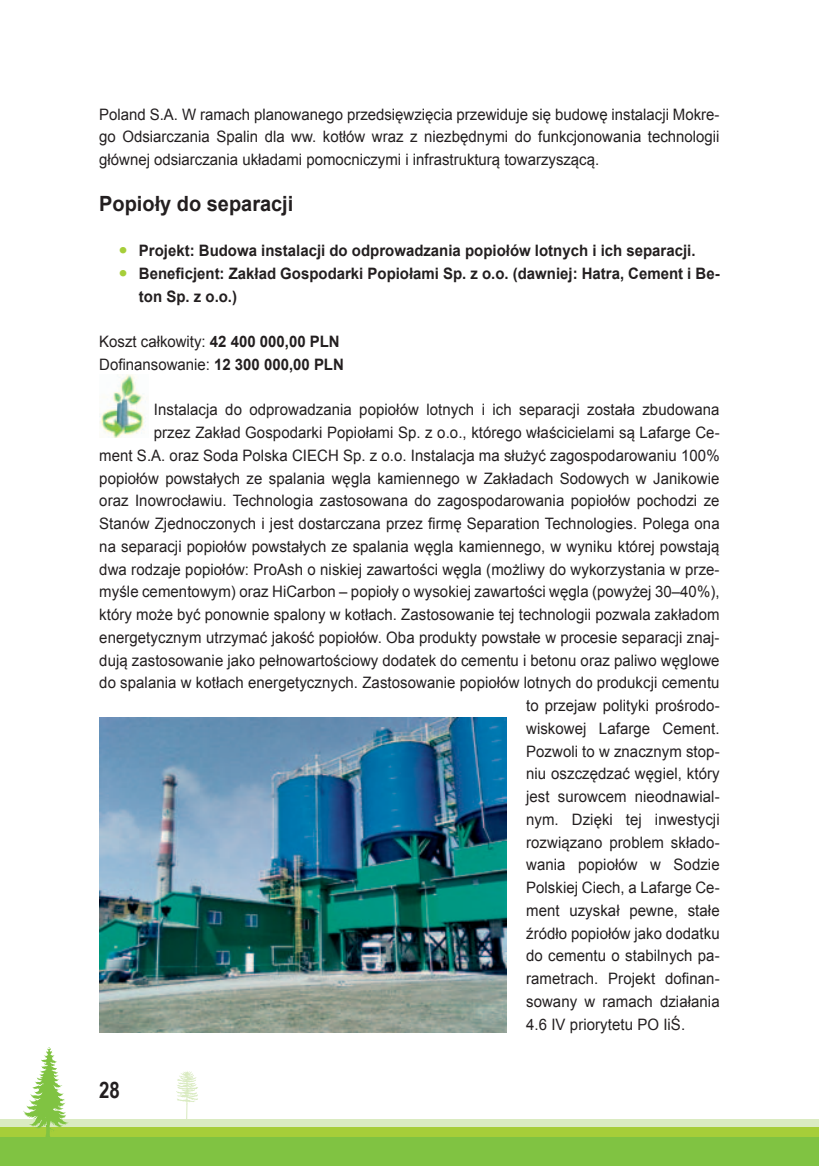
<style>
.page{position:relative;width:819px;height:1166px;background:#fff}
.page>*{position:absolute;margin:0;border:0;box-sizing:border-box;transform-origin:0 0}
.t1{font:700 22.75px "Arial Narrow";color:#231f20}
.t2{font:700 21px "Arial";color:#231f20;scale:.95 1}
.t3{font:15.75px/22.8px "Arial";letter-spacing:.005em;color:#231f20;text-align:justify;scale:.95 1}
.t4{font:700 15.75px/22.8px "Arial";color:#231f20;scale:.95 1}
.s1{font-size:22.75px;color:#a6ce39}
.s2{font-weight:700}
</style>
<div class="page">
<div style="left:0;top:1119px;width:819px;height:41px;background:#daebc2"></div>
<div style="left:0;top:1127px;width:819px;height:39px;background:#a6ce39"></div>
<div style="left:0;top:1137px;width:819px;height:29px;background:#80c342"></div>
<svg style="left:23px;top:1047px;width:46px;height:90px"></svg>
<svg style="left:176px;top:1071px;width:22px;height:48px"></svg>
<img style="left:99px;top:375px;width:47px;height:63px">
<img style="left:99px;top:717px;width:407px;height:315px">
<p class="t3" style="left:99px;top:103px;width:654px">Poland S.A. W ramach planowanego przedsięwzięcia przewiduje się budowę instalacji Mokre&shy;go Odsiarczania Spalin dla ww. kotłów wraz z niezbędnymi do funkcjonowania technologii głównej odsiarczania układami pomocniczymi i infrastrukturą towarzyszącą.</p>
<h2 class="t2" style="left:99px;top:189px;width:206px">Popioły do separacji</h2>
<p class="t4" style="left:119px;top:240px;width:608px"><span class="s1">•</span> Projekt: Budowa instalacji do odprowadzania popiołów lotnych i ich separacji.</p>
<p class="t4" style="left:139px;top:262px;width:612px;text-indent:-20px"><span class="s1">•</span> Beneficjent: Zakład Gospodarki Popiołami Sp. z o.o. (dawniej: Hatra, Cement i Be&shy;ton Sp. z o.o.)</p>
<p class="t3" style="left:99px;top:330px;width:259px">Koszt całkowity: <span class="s2">42 400 000,00 PLN<br></span>Dofinansowanie: <span class="s2">12 300 000,00 PLN</span></p>
<p class="t3" style="left:154px;top:398px;width:597px">Instalacja do odprowadzania popiołów lotnych i ich separacji została zbudowana</p>
<p class="t3" style="left:154px;top:421px;width:597px">przez Zakład Gospodarki Popiołami Sp. z o.o., którego właścicielami są Lafarge Ce-</p>
<p class="t3" style="left:99px;top:444px;width:654px">ment S.A. oraz Soda Polska CIECH Sp. z o.o. Instalacja ma służyć zagospodarowaniu 100%</p>
<p class="t3" style="left:99px;top:467px;width:654px">popiołów powstałych ze spalania węgla kamiennego w Zakładach Sodowych w Janikowie</p>
<p class="t3" style="left:99px;top:489px;width:654px">oraz Inowrocławiu. Technologia zastosowana do zagospodarowania popiołów pochodzi ze</p>
<p class="t3" style="left:99px;top:512px;width:654px">Stanów Zjednoczonych i jest dostarczana przez firmę Separation Technologies. Polega ona</p>
<p class="t3" style="left:99px;top:535px;width:654px">na separacji popiołów powstałych ze spalania węgla kamiennego, w wyniku której powstają</p>
<p class="t3" style="left:99px;top:558px;width:654px">dwa rodzaje popiołów: ProAsh o niskiej zawartości węgla (możliwy do wykorzystania w prze-</p>
<p class="t3" style="left:99px;top:580px;width:654px">myśle cementowym) oraz HiCarbon – popioły o wysokiej zawartości węgla (powyżej 30–40%),</p>
<p class="t3" style="left:99px;top:603px;width:654px">który może być ponownie spalony w kotłach. Zastosowanie tej technologii pozwala zakładom</p>
<p class="t3" style="left:99px;top:626px;width:654px">energetycznym utrzymać jakość popiołów. Oba produkty powstałe w procesie separacji znaj-</p>
<p class="t3" style="left:99px;top:649px;width:654px">dują zastosowanie jako pełnowartościowy dodatek do cementu i betonu oraz paliwo węglowe</p>
<p class="t3" style="left:99px;top:671px;width:654px">do spalania w kotłach energetycznych. Zastosowanie popiołów lotnych do produkcji cementu</p>
<p class="t3" style="left:526px;top:694px;width:205px">to przejaw polityki prośrodo-</p>
<p class="t3" style="left:526px;top:717px;width:205px">wiskowej Lafarge Cement.</p>
<p class="t3" style="left:526px;top:740px;width:205px">Pozwoli to w znacznym stop-</p>
<p class="t3" style="left:526px;top:762px;width:205px">niu oszczędzać węgiel, który</p>
<p class="t3" style="left:526px;top:785px;width:205px">jest surowcem nieodnawial-</p>
<p class="t3" style="left:526px;top:808px;width:205px">nym. Dzięki tej inwestycji</p>
<p class="t3" style="left:526px;top:831px;width:205px">rozwiązano problem składo-</p>
<p class="t3" style="left:526px;top:853px;width:205px">wania popiołów w Sodzie</p>
<p class="t3" style="left:526px;top:876px;width:205px">Polskiej Ciech, a Lafarge Ce-</p>
<p class="t3" style="left:526px;top:899px;width:205px">ment uzyskał pewne, stałe</p>
<p class="t3" style="left:526px;top:922px;width:205px">źródło popiołów jako dodatku</p>
<p class="t3" style="left:526px;top:944px;width:205px">do cementu o stabilnych pa-</p>
<p class="t3" style="left:526px;top:967px;width:205px">rametrach. Projekt dofinan-</p>
<p class="t3" style="left:526px;top:990px;width:205px">sowany w ramach działania</p>
<p class="t3" style="left:526px;top:1013px;width:169px">4.6 IV priorytetu PO IiŚ.</p>
<h1 class="t1" style="left:99px;top:1073px;width:22px">28</h1>
</div>
